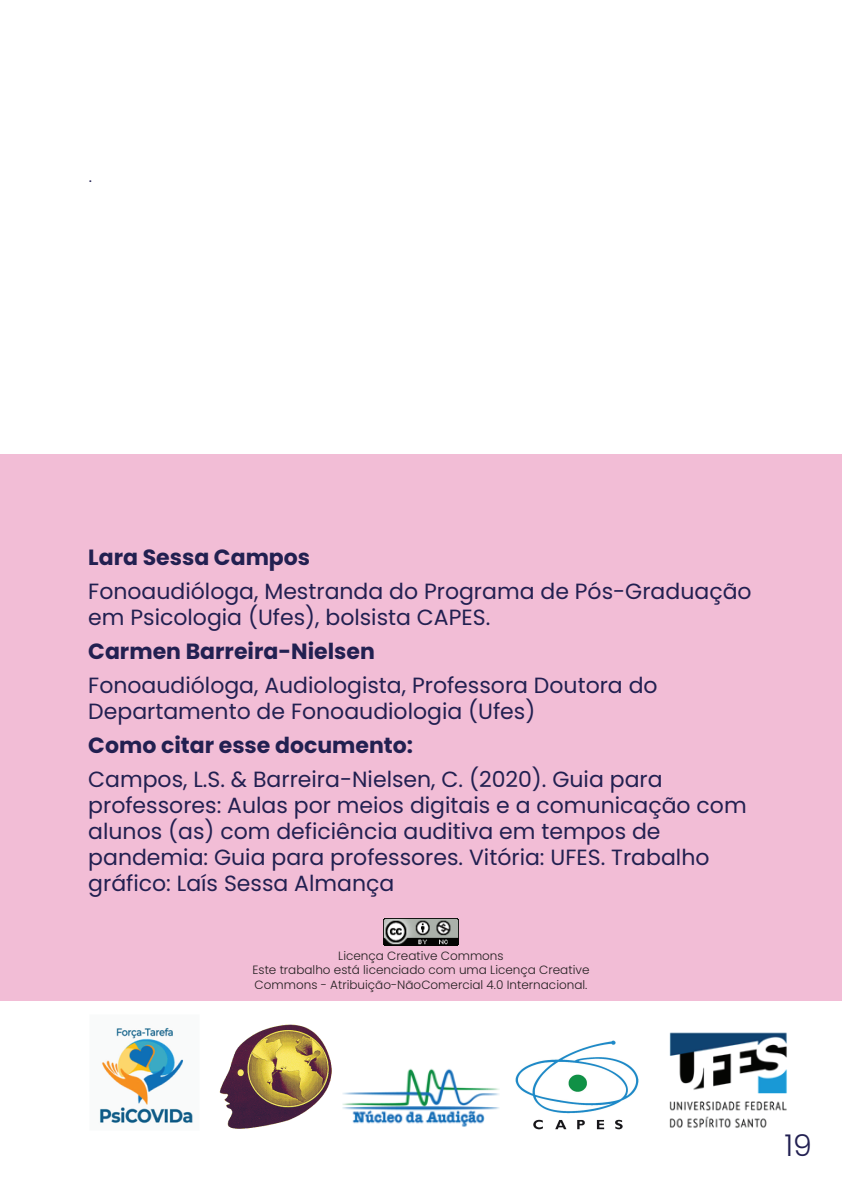
<style>
.page{position:relative;width:842px;height:1191px;background:#fff}
.page>*{position:absolute;margin:0;border:0;box-sizing:border-box;transform-origin:0 0}
.t1{font:300 30px "Poppins";color:#222052}
.t2{font:22px/26px "Poppins";color:#222051}
.t3{font:700 22px "Poppins";color:#222051}
.t4{font:300 18px "Poppins";color:#222051}
.t5{font:300 12px/14.4px "Poppins";color:#231f20;text-align:center}
</style>
<div class="page">
<div style="left:0;top:455px;width:842px;height:546px;background:#f2bdd6"></div>
<img style="left:342px;top:1068px;width:157px;height:59px">
<img style="left:99px;top:1027px;width:94px;height:97px">
<img style="left:669px;top:1032px;width:118px;height:96px">
<img style="left:219px;top:1024px;width:113px;height:105px">
<img style="left:515px;top:1040px;width:124px;height:89px">
<img style="left:383px;top:918px;width:76px;height:27px">
<p class="t4" style="left:89px;top:165px;width:5px">.</p>
<p class="t3" style="left:88px;top:544px;width:223px">Lara Sessa Campos</p>
<p class="t2" style="left:88px;top:578px;width:665px">Fonoaudióloga, Mestranda do Programa de Pós-Graduação em Psicologia (Ufes), bolsista CAPES.</p>
<p class="t3" style="left:88px;top:638px;width:288px">Carmen Barreira-Nielsen</p>
<p class="t2" style="left:88px;top:672px;width:571px">Fonoaudióloga, Audiologista, Professora Doutora do<br>Departamento de Fonoaudiologia (Ufes)</p>
<p class="t3" style="left:88px;top:732px;width:326px">Como citar esse documento:</p>
<p class="t2" style="left:88px;top:766px;width:660px">Campos, L.S. &amp; Barreira-Nielsen, C. (2020). Guia para professores: Aulas por meios digitais e a comunicação com alunos (as) com deficiência auditiva em tempos de pandemia: Guia para professores. Vitória: UFES. Trabalho gráfico: Laís Sessa Almança</p>
<p class="t5" style="left:252px;top:948px;width:338px">Licença Creative Commons<br>Este trabalho está licenciado com uma Licença Creative<br>Commons - Atribuição-NãoComercial 4.0 Internacional.</p>
<h1 class="t1" style="left:784px;top:1128px;width:29px">19</h1>
</div>
